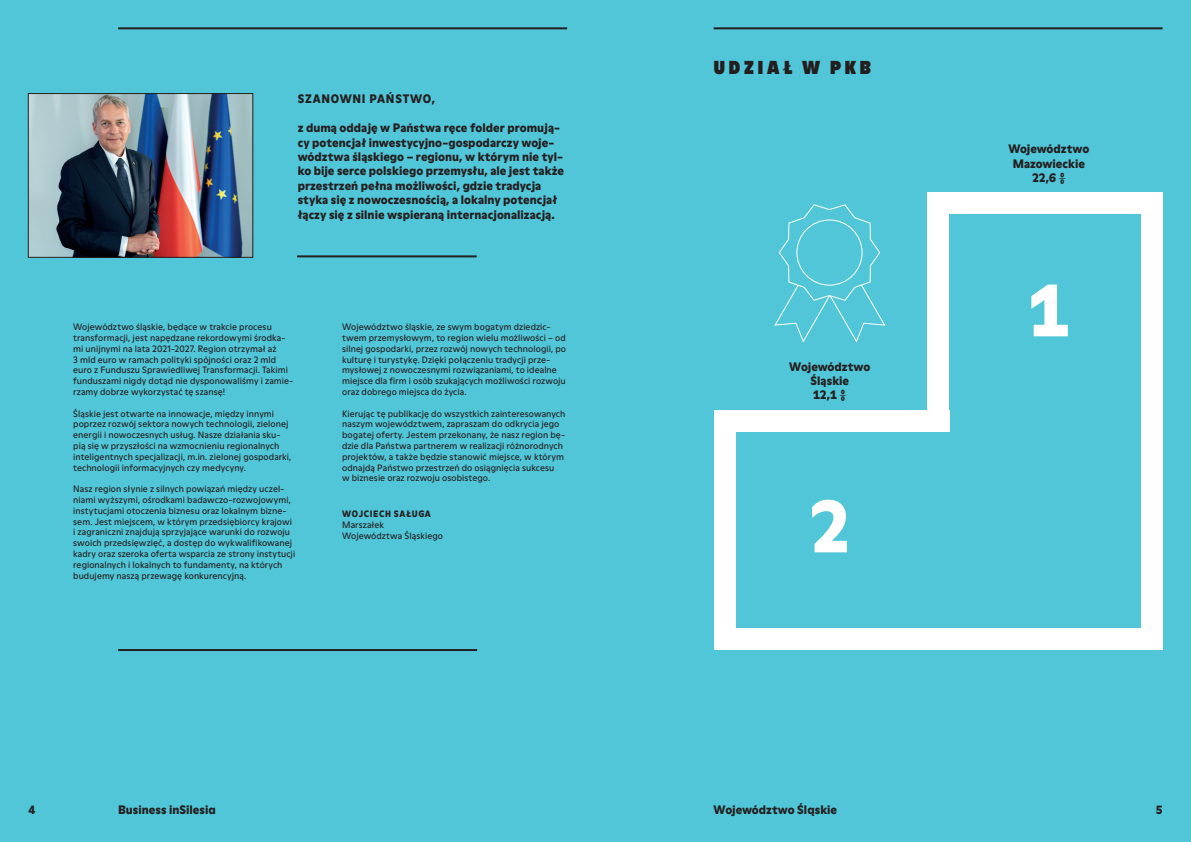
<style>
.page{position:relative;width:1191px;height:842px;background:#51c6d8}
.page>*{position:absolute;margin:0;border:0;box-sizing:border-box;transform-origin:0 0}
.t1{font:900 72px "Moderne LL";color:#fff}
.tytul_na_niebieskim{font:900 18px "Moderne LL";letter-spacing:.21em;color:#231f20}
.body{font:900 12px/14.4px "Moderne LL";color:#231f20}
.nagłówki_wykresów{font:900 12px "Moderne LL";color:#231f20}
.body-2{font:900 12px "Moderne LL";letter-spacing:.06em;color:#231f20}
.body-3{font:9px/10.8px "Moderne LL";letter-spacing:.01em;color:#231f20}
.body-4{font:900 9px "Moderne LL";letter-spacing:.065em;color:#231f20}
</style>
<div class="page">
<hr style="left:118px;top:27px;width:449px;height:2px;background:#231f20">
<hr style="left:118px;top:649px;width:359px;height:2px;background:#231f20">
<hr style="left:713px;top:27px;width:449px;height:2px;background:#231f20">
<img style="left:30px;top:95px;width:221px;height:161px">
<div style="left:28px;top:93px;width:225px;height:165px;border:1px solid #231f20"></div>
<hr style="left:297px;top:255px;width:180px;height:2px;background:#231f20">
<div style="left:1140px;top:192px;width:22px;height:450px;background:#fff"></div>
<div style="left:927px;top:192px;width:22px;height:234px;background:#fff"></div>
<div style="left:713px;top:417px;width:22px;height:220px;background:#fff"></div>
<div style="left:938px;top:192px;width:224px;height:22px;background:#fff"></div>
<div style="left:713px;top:410px;width:236px;height:22px;background:#fff"></div>
<svg style="left:774px;top:204px;width:111px;height:139px"></svg>
<div style="left:797px;top:220px;width:65px;height:65px;background:#51c6d8;border-radius:50%"></div>
<div style="left:796px;top:220px;width:66px;height:65px;border:1px solid #fff;border-radius:50%"></div>
<div style="left:713px;top:628px;width:449px;height:22px;background:#fff"></div>
<p class="body-2" style="left:298px;top:91px;width:139px">SZANOWNI PAŃSTWO,</p>
<p class="body" style="left:298px;top:120px;width:268px">z dumą oddaję w Państwa ręce folder promują&shy;cy potencjał inwestycyjno-gospodarczy woje&shy;wództwa śląskiego – regionu, w którym nie tyl&shy;ko bije serce polskiego przemysłu, ale jest także przestrzeń pełna możliwości, gdzie tradycja styka się z nowoczesnością, a lokalny potencjał łączy się z silnie wspieraną internacjonalizacją.</p>
<p class="body-3" style="left:73px;top:321px;width:222px">Województwo śląskie, będące w trakcie procesu transformacji, jest napędzane rekordowymi środka&shy;mi unijnymi na lata 2021-2027. Region otrzymał aż<br>3 mld euro w ramach polityki spójności oraz 2 mld euro z Funduszu Sprawiedliwej Transformacji. Takimi funduszami nigdy dotąd nie dysponowaliśmy i zamie&shy;rzamy dobrze wykorzystać tę szansę!</p>
<p class="body-3" style="left:73px;top:407px;width:220px">Śląskie jest otwarte na innowacje, między innymi poprzez rozwój sektora nowych technologii, zielonej energii i nowoczesnych usług. Nasze działania sku&shy;pią się w przyszłości na wzmocnieniu regionalnych inteligentnych specjalizacji, m.in. zielonej gospodarki, technologii informacyjnych czy medycyny.</p>
<p class="body-3" style="left:73px;top:483px;width:223px">Nasz region słynie z silnych powiązań między uczel&shy;niami wyższymi, ośrodkami badawczo-rozwojowymi, instytucjami otoczenia biznesu oraz lokalnym bizne&shy;sem. Jest miejscem, w którym przedsiębiorcy krajowi i zagraniczni znajdują sprzyjające warunki do rozwoju swoich przedsięwzięć, a dostęp do wykwalifikowanej kadry oraz szeroka oferta wsparcia ze strony instytucji regionalnych i lokalnych to fundamenty, na których budujemy naszą przewagę konkurencyjną.</p>
<p class="body-3" style="left:342px;top:321px;width:225px">Województwo śląskie, ze swym bogatym dziedzic&shy;twem przemysłowym, to region wielu możliwości – od silnej gospodarki, przez rozwój nowych technologii, po kulturę i turystykę. Dzięki połączeniu tradycji prze&shy;mysłowej z nowoczesnymi rozwiązaniami, to idealne miejsce dla firm i osób szukających możliwości rozwoju oraz dobrego miejsca do życia.</p>
<p class="body-3" style="left:342px;top:407px;width:225px">Kierując tę publikację do wszystkich zainteresowanych naszym województwem, zapraszam do odkrycia jego bogatej oferty. Jestem przekonany, że nasz region bę&shy;dzie dla Państwa partnerem w realizacji różnorodnych projektów, a także będzie stanowić miejsce, w którym odnajdą Państwo przestrzeń do osiągnięcia sukcesu<br>w biznesie oraz rozwoju osobistego.</p>
<p class="body-4" style="left:342px;top:508px;width:90px">WOJCIECH SAŁUGA</p>
<p class="body-3" style="left:342px;top:519px;width:43px">Marszałek</p>
<p class="body-3" style="left:342px;top:530px;width:102px">Województwa Śląskiego</p>
<p class="tytul_na_niebieskim" style="left:713px;top:55px;width:159px">UDZIAŁ W PKB</p>
<p class="nagłówki_wykresów" style="left:789px;top:358px;width:83px">Województwo</p>
<p class="nagłówki_wykresów" style="left:810px;top:372px;width:40px">Śląskie</p>
<p class="nagłówki_wykresów" style="left:813px;top:387px;width:35px">12,1 %</p>
<p class="t1" style="left:809px;top:476px;width:43px">2</p>
<p class="nagłówki_wykresów" style="left:1008px;top:140px;width:83px">Województwo</p>
<p class="nagłówki_wykresów" style="left:1012px;top:155px;width:74px">Mazowieckie</p>
<p class="nagłówki_wykresów" style="left:1032px;top:169px;width:35px">22,6 %</p>
<p class="t1" style="left:1028px;top:260px;width:43px">1</p>
<p class="body" style="left:28px;top:801px;width:8px">4</p>
<p class="body" style="left:118px;top:801px;width:99px">Business inSilesia</p>
<p class="body" style="left:713px;top:801px;width:125px">Województwo Śląskie</p>
<p class="body" style="left:1155px;top:801px;width:8px">5</p>
</div>
